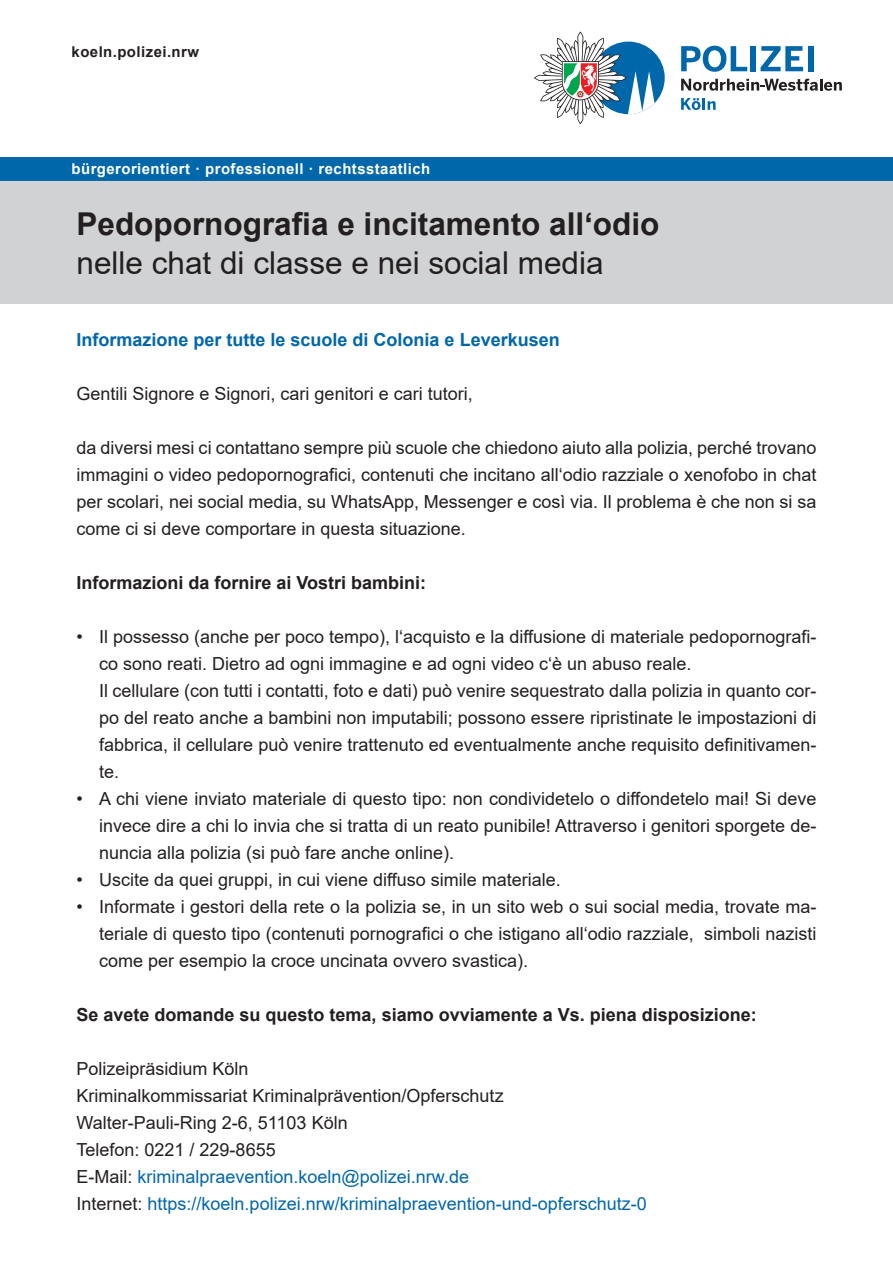
<style>
.page{position:relative;width:893px;height:1263px;background:#fff}
.page>*{position:absolute;margin:0;border:0;box-sizing:border-box;transform-origin:0 0}
.t1{font:700 31.5px "Arial";color:#231f20}
.t2{font:31.5px "Arial";color:#231f20}
.t3{font:18px/27px "Arial";color:#231f20;text-align:justify}
.t4{font:700 18px "Arial";color:#231f20}
.t5{font:700 18px "Arial";color:#0067aa}
.t6{font:700 14.85px "Arial";letter-spacing:.03em;color:#fff}
.t7{font:700 14.85px "Arial";letter-spacing:.03em;color:#231f20}
.s1{color:#0067aa}
</style>
<div class="page">
<div style="left:0;top:157px;width:893px;height:24px;background:#0067aa"></div>
<div style="left:0;top:181px;width:893px;height:123px;background:#d1d2d4"></div>
<svg style="left:681px;top:46px;width:66px;height:26px"></svg>
<div style="left:750px;top:46px;width:6px;height:25px;background:#0067aa"></div>
<svg style="left:760px;top:46px;width:43px;height:25px"></svg>
<div style="left:809px;top:46px;width:5px;height:25px;background:#0067aa"></div>
<svg style="left:681px;top:79px;width:161px;height:12px"></svg>
<svg style="left:681px;top:98px;width:35px;height:12px"></svg>
<div style="left:592px;top:42px;width:73px;height:72px;background:#0067aa;border-radius:50%"></div>
<svg style="left:534px;top:31px;width:120px;height:93px"></svg>
<p class="t7" style="left:72px;top:42px;width:129px">koeln.polizei.nrw</p>
<p class="t6" style="left:72px;top:158px;width:360px">bürgerorientiert · professionell · rechtsstaatlich</p>
<h1 class="t1" style="left:77px;top:201px;width:584px">Pedopornografia e incitamento all‘odio</h1>
<h1 class="t2" style="left:77px;top:241px;width:528px">nelle chat di classe e nei social media</h1>
<p class="t5" style="left:77px;top:326px;width:485px">Informazione per tutte le scuole di Colonia e Leverkusen</p>
<p class="t3" style="left:77px;top:380px;width:398px">Gentili Signore e Signori, cari genitori e cari tutori,</p>
<p class="t3" style="left:77px;top:434px;width:741px">da diversi mesi ci contattano sempre più scuole che chiedono aiuto alla polizia, perché trovano immagini o video pedopornografici, contenuti che incitano all‘odio razziale o xenofobo in chat per scolari, nei social media, su WhatsApp, Messenger e così via. Il problema è che non si sa come ci si deve comportare in questa situazione.</p>
<p class="t4" style="left:77px;top:569px;width:351px">Informazioni da fornire ai Vostri bambini:</p>
<p class="t3" style="left:99px;top:623px;width:719px;text-align:left;text-indent:-23px">• Il possesso (anche per poco tempo), l‘acquisto e la diffusione di materiale pedopornografi&shy;co sono reati. Dietro ad ogni immagine e ad ogni video c‘è un abuso reale.<br>Il cellulare (con tutti i contatti, foto e dati) può venire sequestrato dalla polizia in quanto cor&shy;po del reato anche a bambini non imputabili; possono essere ripristinate le impostazioni di fabbrica, il cellulare può venire trattenuto ed eventualmente anche requisito definitivamen&shy;te.</p>
<p class="t3" style="left:99px;top:785px;width:719px;text-indent:-23px">• A chi viene inviato materiale di questo tipo: non condividetelo o diffondetelo mai! Si deve invece dire a chi lo invia che si tratta di un reato punibile! Attraverso i genitori sporgete de&shy;nuncia alla polizia (si può fare anche online).</p>
<p class="t3" style="left:77px;top:866px;width:486px">• Uscite da quei gruppi, in cui viene diffuso simile materiale.</p>
<p class="t3" style="left:99px;top:893px;width:719px;text-indent:-23px">• Informate i gestori della rete o la polizia se, in un sito web o sui social media, trovate ma&shy;teriale di questo tipo (contenuti pornografici o che istigano all‘odio razziale, simboli nazisti come per esempio la croce uncinata ovvero svastica).</p>
<p class="t4" style="left:77px;top:1001px;width:682px">Se avete domande su questo tema, siamo ovviamente a Vs. piena disposizione:</p>
<p class="t3" style="left:77px;top:1055px;width:572px;text-align:left">Polizeipräsidium Köln<br>Kriminalkommissariat Kriminalprävention/Opferschutz Walter-Pauli-Ring 2-6, 51103 Köln<br>Telefon: 0221 / 229-8655<br>E-Mail: <span class="s1">kriminalpraevention.koeln@polizei.nrw.de<br></span>Internet: <span class="s1">https://koeln.polizei.nrw/kriminalpraevention-und-opferschutz-0</span></p>
</div>
